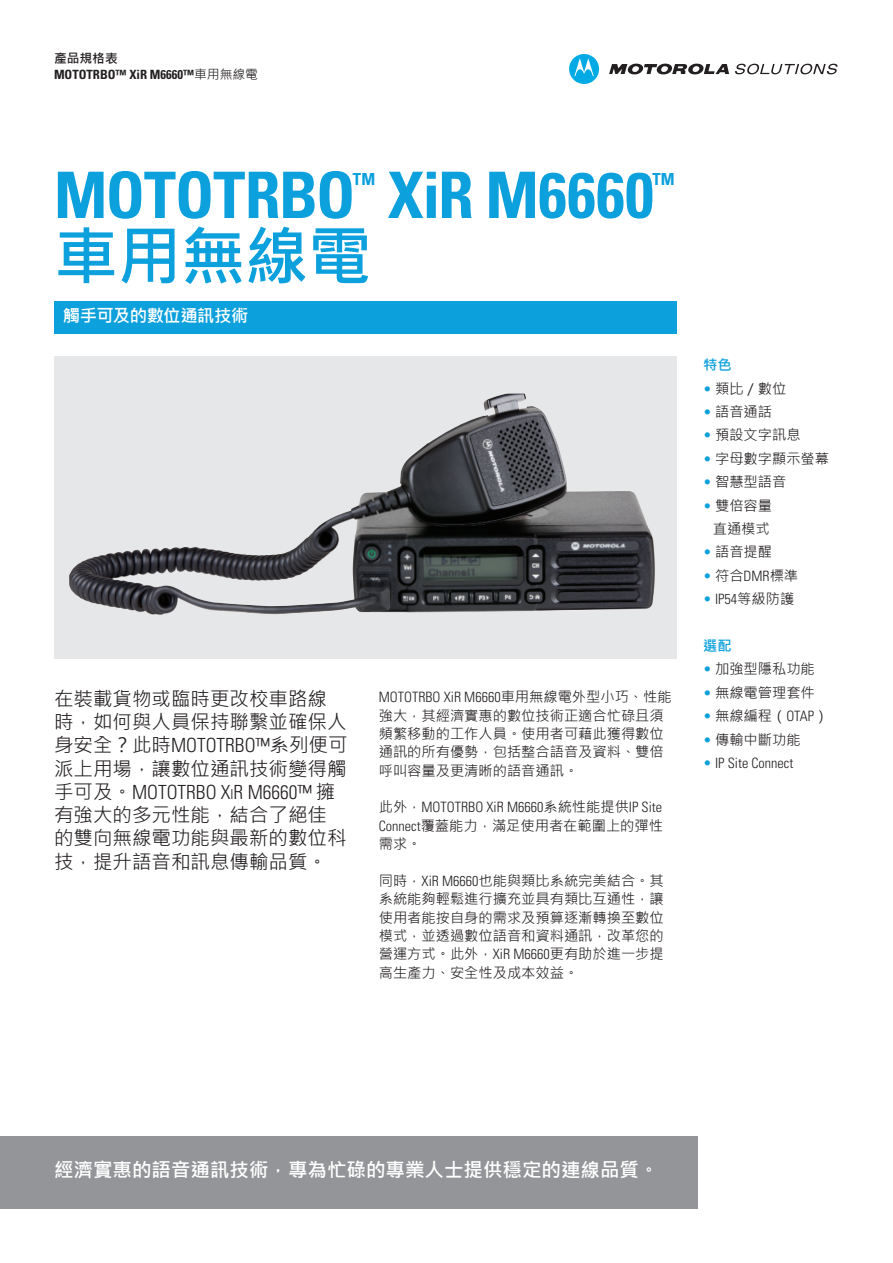
<style>
.page{position:relative;width:893px;height:1263px;background:#fff}
.page>*{position:absolute;margin:0;border:0;box-sizing:border-box;transform-origin:0 0}
.t1{font:700 condensed 64.05px "Univers";letter-spacing:-.015em;color:#0ca0dc}
.t2{font:700 64.05px "Microsoft Jheng Hei";letter-spacing:-.01em;color:#0ca0dc}
.t3{font:19.5px/23.2px "Microsoft Jheng Hei";color:#231f20}
.t4{font:700 19.5px "Microsoft Jheng Hei";color:#fff}
.t5{font:300 condensed 19.5px "Univers";color:#231f20}
.t6{font:700 17.4px "Microsoft Jheng Hei";letter-spacing:-.03em;color:#fff}
.t7{font:700 condensed 16.65px "Univers";color:#0ca0dc}
.t8{font:14.25px/18.3px "Microsoft Jheng Hei";color:#231f20;text-align:justify}
.t9{font:300 condensed 14.25px "Univers";color:#231f20}
.t10{font:700 14.25px "Microsoft Jheng Hei";color:#0ca0dc}
.t11{font:700 condensed 12.75px "Univers";color:#231f20}
.t12{font:700 12.75px "Microsoft Jheng Hei";color:#231f20}
.s1{font-family:"Microsoft Jheng Hei";font-weight:400;font-stretch:normal}
.s2{font-family:"Univers";font-weight:300;font-stretch:condensed}
.s3{font-size:13.65px}
.s4{font-family:"Univers";font-weight:300;font-stretch:condensed;color:#0ca0dc}
.s5{color:#0ca0dc}
</style>
<div class="page">
<div style="left:54px;top:301px;width:623px;height:32px;background:#0ca0dc"></div>
<div style="left:0;top:1136px;width:698px;height:73px;background:#939598"></div>
<div style="left:54px;top:357px;width:623px;height:302px;background:#e6e7e9"></div>
<svg style="left:609px;top:64px;width:120px;height:11px"></svg>
<svg style="left:569px;top:54px;width:30px;height:30px"></svg>
<svg style="left:735px;top:64px;width:102px;height:10px"></svg>
<img style="left:69px;top:394px;width:586px;height:221px">
<p class="t12" style="left:54px;top:51px;width:65px">產品規格表</p>
<p class="t11" style="left:54px;top:66px;width:205px">MOTOTRBO™ XiR M6660™<span class="s1">車用無線電</span></p>
<h1 class="t1" style="left:54px;top:156px;width:303px">MOTOTRBO</h1>
<p class="t7" style="left:353px;top:169px;width:24px">TM</p>
<h1 class="t1" style="left:388px;top:156px;width:267px">XiR M6660</h1>
<p class="t7" style="left:652px;top:169px;width:24px">TM</p>
<h1 class="t2" style="left:54px;top:216px;width:319px">車用無線電</h1>
<p class="t6" style="left:63px;top:305px;width:187px">觸手可及的數位通訊技術</p>
<h2 class="t3" style="left:54px;top:687px;width:295px">在裝載貨物或臨時更改校車路線時，如何與人員保持聯繫並確保人身安全？此時<span class="s2">MOTOTRBO™</span>系列便可派上用場，讓數位通訊技術變得觸</h2>
<h2 class="t5" style="left:54px;top:780px;width:283px"><span class="s1">手可及。</span>MOTOTRBO X<span class="s3">I</span>R M6660™ <span class="s1">擁</span></h2>
<h2 class="t3" style="left:54px;top:803px;width:294px">有強大的多元性能，結合了絕佳的雙向無線電功能與最新的數位科技，提升語音和訊息傳輸品質。</h2>
<p class="t9" style="left:379px;top:688px;width:294px">MOTOTRBO XiR M6660<span class="s1">車用無線電外型小巧、性能</span></p>
<p class="t8" style="left:379px;top:706px;width:286px">強大，其經濟實惠的數位技術正適合忙碌且須頻繁移動的工作人員。使用者可藉此獲得數位通訊的所有優勢，包括整合語音及資料、雙倍呼叫容量及更清晰的語音通訊。</p>
<p class="t9" style="left:379px;top:799px;width:285px"><span class="s1">此外，</span>MOTOTRBO XiR M6660<span class="s1">系統性能提供</span>IP Site</p>
<p class="t8" style="left:379px;top:816px;width:286px"><span class="s2">Connect</span>覆蓋能力，滿足使用者在範圍上的彈性需求。</p>
<p class="t8" style="left:379px;top:871px;width:286px">同時，<span class="s2">XiR M6660</span>也能與類比系統完美結合。其系統能夠輕鬆進行擴充並具有類比互通性，讓使用者能按自身的需求及預算逐漸轉換至數位模式，並透過數位語音和資料通訊，改革您的營運方式。此外，<span class="s2">XiR M6660</span>更有助於進一步提高生產力、安全性及成本效益。</p>
<p class="t10" style="left:703px;top:356px;width:30px">特色</p>
<p class="t8" style="left:703px;top:379px;width:85px"><span class="s4">•</span> 類比／數位</p>
<p class="t8" style="left:703px;top:403px;width:70px"><span class="s4">•</span> 語音通話</p>
<p class="t8" style="left:703px;top:426px;width:99px"><span class="s4">•</span> 預設文字訊息</p>
<p class="t8" style="left:703px;top:449px;width:127px"><span class="s4">•</span> 字母數字顯示螢幕</p>
<p class="t8" style="left:703px;top:473px;width:85px"><span class="s4">•</span> 智慧型語音</p>
<p class="t8" style="left:703px;top:494px;width:70px;line-height:23.4px;text-align:center"><span class="s4">•</span> 雙倍容量直通模式</p>
<p class="t8" style="left:703px;top:543px;width:70px"><span class="s4">•</span> 語音提醒</p>
<p class="t8" style="left:703px;top:566px;width:96px"><span class="s4">•</span> 符合<span class="s2">DMR</span>標準</p>
<p class="t9" style="left:703px;top:591px;width:92px"><span class="s5">•</span> IP54<span class="s1">等級防護</span></p>
<p class="t10" style="left:703px;top:637px;width:30px">選配</p>
<p class="t8" style="left:703px;top:660px;width:113px"><span class="s4">•</span> 加強型隱私功能</p>
<p class="t8" style="left:703px;top:683px;width:113px"><span class="s4">•</span> 無線電管理套件</p>
<p class="t8" style="left:703px;top:707px;width:127px"><span class="s4">•</span> 無線編程（<span class="s2">OTAP</span>）</p>
<p class="t8" style="left:703px;top:730px;width:99px"><span class="s4">•</span> 傳輸中斷功能</p>
<p class="t9" style="left:703px;top:754px;width:92px"><span class="s5">•</span> IP Site Connect</p>
<h2 class="t4" style="left:54px;top:1158px;width:606px">經濟實惠的語音通訊技術，專為忙碌的專業人士提供穩定的連線品質。</h2>
</div>
